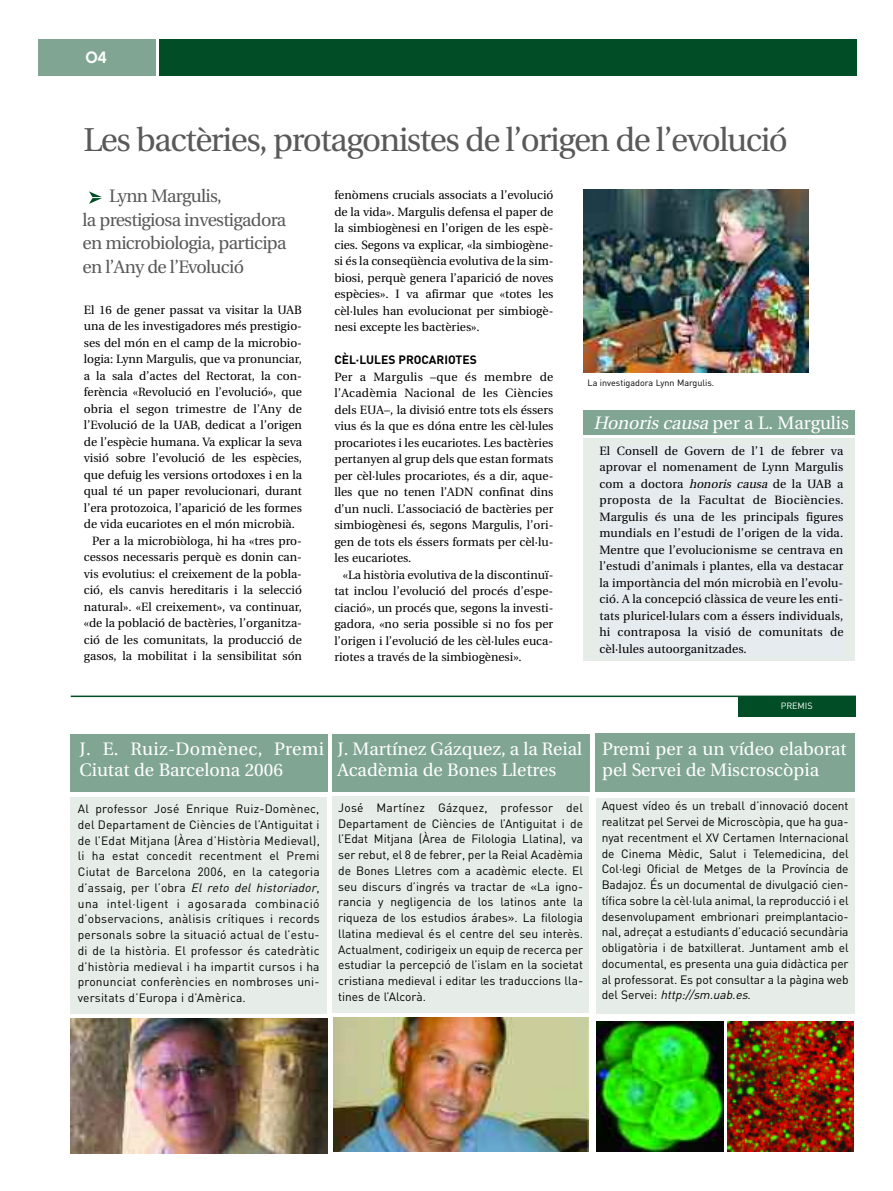
<style>
.page{position:relative;width:893px;height:1191px;background:#fff}
.page>*{position:absolute;margin:0;border:0;box-sizing:border-box;transform-origin:0 0}
.t1{font:33px "Utopia";letter-spacing:-.045em;color:#595959}
.t2{font:18px/21px "Utopia";color:#fff}
.t3{font:18px/23.5px "Utopia";letter-spacing:-.035em;color:#595959}
.t4{font:16.5px "Chalet New York Nineteen Seventy";color:#fff}
.t5{font:12px/16.5px "Utopia";color:#000;text-align:justify}
.t6{font:12px/15.8px "DIN";color:#000;text-align:justify}
.t7{font:700 12px "DIN";color:#000}
.t8{font:9px "DIN";color:#000}
.t9{font:9px "DIN";color:#fff}
.s1{font-style:italic}
</style>
<div class="page">
<img style="left:89px;top:191px;width:13px;height:13px">
<img style="left:584px;top:189px;width:225px;height:183px">
<div style="left:159px;top:39px;width:698px;height:37px;background:#004d26"></div>
<div style="left:38px;top:39px;width:118px;height:37px;background:#80a693"></div>
<div style="left:738px;top:696px;width:117px;height:20px;background:#004d26"></div>
<div style="left:333px;top:796px;width:256px;height:217px;background:#e6ede9"></div>
<div style="left:332px;top:734px;width:258px;height:57px;background:#80a693"></div>
<div style="left:584px;top:439px;width:271px;height:222px;background:#e6ede9"></div>
<div style="left:599px;top:446px;width:244px;height:211px;background:#e6ebef"></div>
<div style="left:584px;top:410px;width:271px;height:25px;background:#80a693"></div>
<div style="left:597px;top:798px;width:258px;height:215px;background:#e6ede9"></div>
<div style="left:596px;top:733px;width:259px;height:59px;background:#80a693"></div>
<img style="left:597px;top:1021px;width:126px;height:130px">
<img style="left:334px;top:1017px;width:255px;height:135px">
<div style="left:70px;top:796px;width:256px;height:217px;background:#e6ede9"></div>
<div style="left:70px;top:734px;width:257px;height:57px;background:#80a693"></div>
<img style="left:70px;top:1018px;width:257px;height:135px">
<hr style="left:71px;top:695px;width:785px;height:2px;background:#004d26">
<img style="left:727px;top:1021px;width:127px;height:130px">
<h3 class="t4" style="left:86px;top:48px;width:23px">04</h3>
<h1 class="t1" style="left:83px;top:126px;width:706px">Les bactèries, protagonistes de l’origen de l’evolució</h1>
<h2 class="t3" style="left:83px;top:186px;width:206px;text-indent:27px">Lynn Margulis,<br>la prestigiosa investigadora en microbiologia, participa en l’Any de l’Evolució</h2>
<p class="t5" style="left:334px;top:188px;width:221px">fenòmens crucials associats a l’evolució de la vida». Margulis defensa el paper de la simbiogènesi en l’origen de les espè&shy;cies. Segons va explicar, «la simbiogène&shy;si és la conseqüència evolutiva de la sim&shy;biosi, perquè genera l’aparició de noves espècies». I va afirmar que «totes les cèl·lules han evolucionat per simbiogè&shy;nesi excepte les bactèries».</p>
<p class="t7" style="left:334px;top:353px;width:144px">CÈL·LULES PROCARIOTES</p>
<p class="t5" style="left:334px;top:369px;width:221px">Per a Margulis –que és membre de l’Acadèmia Nacional de les Ciències dels EUA–, la divisió entre tots els éssers vius és la que es dóna entre les cèl·lules procariotes i les eucariotes. Les bactèries pertanyen al grup dels que estan formats per cèl·lules procariotes, és a dir, aque&shy;lles que no tenen l’ADN confinat dins d’un nucli. L’associació de bactèries per simbiogènesi és, segons Margulis, l’ori&shy;gen de tots els éssers formats per cèl·lu&shy;les eucariotes.</p>
<p class="t5" style="left:334px;top:567px;width:220px;text-indent:9px">«La història evolutiva de la discontinuï&shy;tat inclou l’evolució del procés d’espe&shy;ciació», un procés que, segons la investi&shy;gadora, «no seria possible si no fos per l’origen i l’evolució de les cèl·lules euca&shy;riotes a través de la simbiogènesi».</p>
<p class="t5" style="left:84px;top:302px;width:220px">El 16 de gener passat va visitar la UAB</p>
<p class="t5" style="left:84px;top:319px;width:220px">una de les investigadores més prestigio-</p>
<p class="t5" style="left:84px;top:335px;width:220px">ses del món en el camp de la microbio-</p>
<p class="t5" style="left:84px;top:352px;width:220px">logia: Lynn Margulis, que va pronunciar,</p>
<p class="t5" style="left:84px;top:368px;width:220px">a la sala d’actes del Rectorat, la con-</p>
<p class="t5" style="left:84px;top:385px;width:220px">ferència «Revolució en l’evolució», que</p>
<p class="t5" style="left:84px;top:401px;width:220px">obria el segon trimestre de l’Any de</p>
<p class="t5" style="left:84px;top:418px;width:220px">l’Evolució de la UAB, dedicat a l’origen</p>
<p class="t5" style="left:84px;top:434px;width:220px">de l’espècie humana. Va explicar la seva</p>
<p class="t5" style="left:84px;top:451px;width:220px">visió sobre l’evolució de les espècies,</p>
<p class="t5" style="left:84px;top:467px;width:220px">que defuig les versions ortodoxes i en la</p>
<p class="t5" style="left:84px;top:484px;width:220px">qual té un paper revolucionari, durant</p>
<p class="t5" style="left:84px;top:500px;width:220px">l’era protozoica, l’aparició de les formes</p>
<p class="t5" style="left:84px;top:517px;width:213px">de vida eucariotes en el món microbià.</p>
<p class="t5" style="left:92px;top:533px;width:211px">Per a la microbiòloga, hi ha «tres pro-</p>
<p class="t5" style="left:84px;top:550px;width:220px">cessos necessaris perquè es donin can-</p>
<p class="t5" style="left:84px;top:566px;width:220px">vis evolutius: el creixement de la pobla-</p>
<p class="t5" style="left:84px;top:583px;width:220px">ció, els canvis hereditaris i la selecció</p>
<p class="t5" style="left:84px;top:599px;width:220px">natural». «El creixement», va continuar,</p>
<p class="t5" style="left:84px;top:616px;width:220px">«de la població de bactèries, l’organitza-</p>
<p class="t5" style="left:84px;top:632px;width:220px">ció de les comunitats, la producció de</p>
<p class="t5" style="left:84px;top:649px;width:220px">gasos, la mobilitat i la sensibilitat són</p>
<p class="t8" style="left:588px;top:378px;width:128px">La investigadora Lynn Margulis.</p>
<h2 class="t2" style="left:593px;top:413px;width:257px"><span class="s1">Honoris causa</span>per a L. Margulis</h2>
<p class="t5" style="left:599px;top:443px;width:246px">El Consell de Govern de l’1 de febrer va aprovar el nomenament de Lynn Margulis com a doctora <span class="s1">honoris causa</span> de la UAB a proposta de la Facultat de Biociències.<br>Margulis és una de les principals figures mundials en l’estudi de l’origen de la vida.<br>Mentre que l’evolucionisme se centrava en l’estudi d’animals i plantes, ella va destacar la importància del món microbià en l’evolu&shy;ció. A la concepció clàssica de veure les enti&shy;tats pluricel·lulars com a éssers individuals, hi contraposa la visió de comunitats de cèl·lules autoorganitzades.</p>
<h2 class="t2" style="left:80px;top:740px;width:246px">J. E. Ruiz-Domènec, Premi<br>Ciutat de Barcelona 2006</h2>
<p class="t6" style="left:78px;top:801px;width:243px">Al professor José Enrique Ruiz-Domènec, del Departament de Ciències de l’Antiguitat i de l’Edat Mitjana (Àrea d’Història Medieval), li ha estat concedit recentment el Premi Ciutat de Barcelona 2006, en la categoria d ’ a s s a i g , p e r l’ o b ra <span class="s1">El reto del historiador</span>, una intel·ligent i agosarada combinació d’observacions, anàlisis crítiques i records personals sobre la situació actual de l’estu&shy;di de la història. El professor és catedràtic d’història medieval i ha impartit cursos i ha pronunciat conferències en nombroses uni&shy;versitats d’Europa i d’Amèrica.</p>
<h2 class="t2" style="left:337px;top:740px;width:246px">J. Martínez Gázquez, a la Reial<br>Acadèmia de Bones Lletres</h2>
<p class="t6" style="left:338px;top:800px;width:246px">José Martínez Gázquez, professor del Departament de Ciències de l’Antiguitat i de l’Edat Mitjana (Àrea de Filologia Llatina), va ser rebut, el 8 de febrer, per la Reial Acadèmia de Bones Lletres com a acadèmic electe. El seu discurs d’ingrés va tractar de «La igno&shy;rancia y negligencia de los latinos ante la riqueza de los estudios árabes». La filologia llatina medieval és el centre del seu interès.<br>Actualment, codirigeix un equip de recerca per estudiar la percepció de l’islam en la societat cristiana medieval i editar les traduccions lla&shy;tines de l’Alcorà.</p>
<p class="t9" style="left:781px;top:700px;width:34px">PREMIS</p>
<h2 class="t2" style="left:602px;top:740px;width:246px">Premi per a un vídeo elaborat pel Servei de Miscroscòpia</h2>
<p class="t6" style="left:602px;top:798px;width:248px">Aquest vídeo és un treball d’innovació docent realitzat pel Servei de Microscòpia, que ha gua&shy;nyat recentment el XV Certamen Internacional de Cinema Mèdic, Salut i Telemedicina, del Col·legi Oficial de Metges de la Província de Badajoz. És un documental de divulgació cien&shy;tífica sobre la cèl·lula animal, la reproducció i el desenvolupament embrionari preimplantacio&shy;nal, adreçat a estudiants d’educació secundària obligatòria i de batxillerat. Juntament amb el documental, es presenta una guia didàctica per al professorat. Es pot consultar a la pàgina web d e l S e rve i : <span class="s1">http://sm.uab.es</span>.</p>
</div>
